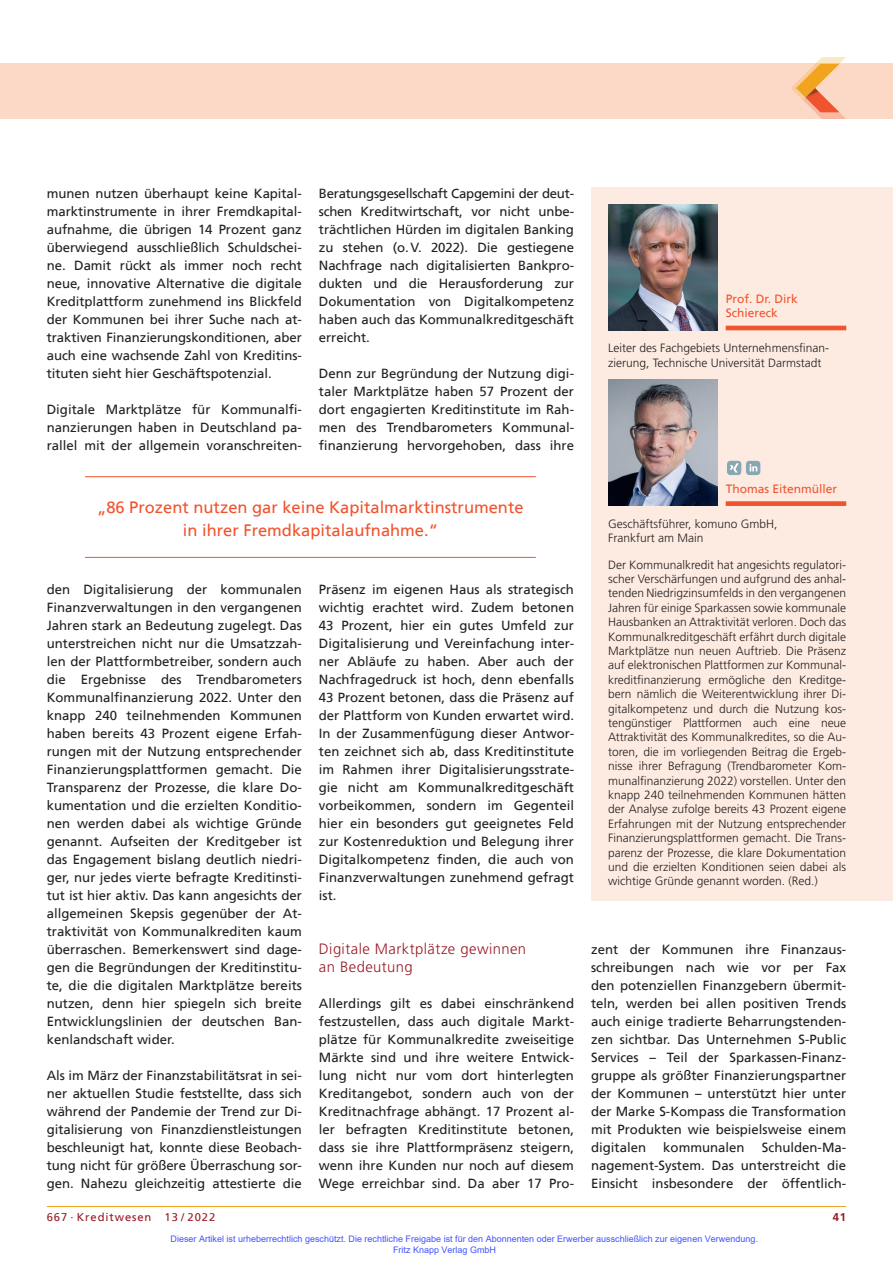
<style>
.page{position:relative;width:893px;height:1263px;background:#fff}
.page>*{position:absolute;margin:0;border:0;box-sizing:border-box;transform-origin:0 0}
.t1{font:16.5px/22.5px "Frutiger";color:#f0542e;text-align:center}
.t2{font:300 15px/18px "Frutiger";letter-spacing:.03em;color:#981a26}
.t3{font:13.2px/18px "Frutiger";color:#231f20;text-align:justify}
.t4{font:300 12px/14.4px "Frutiger";color:#231f20}
.t5{font:12px/14.4px "Frutiger";color:#f0542e}
.t6{font:11.25px "Frutiger";letter-spacing:.08em;color:#981a26}
.t7{font:700 11.25px "Frutiger";color:#981a26}
.t8{font:9px/10.8px "Arial";color:#4054ff}
</style>
<div class="page">
<hr style="left:47px;top:1206px;width:799px;height:1px;background:#f1a31e">
<div style="left:0;top:64px;width:893px;height:55px;background:#fcd9c7"></div>
<svg style="left:791px;top:57px;width:55px;height:62px"></svg>
<div style="left:591px;top:187px;width:302px;height:713px;background:#fdebe1"></div>
<img style="left:608px;top:204px;width:109px;height:126px">
<hr style="left:726px;top:326px;width:120px;height:4px;background:#f0542e">
<img style="left:608px;top:380px;width:109px;height:126px">
<div style="left:726px;top:501px;width:120px;height:5px;background:#f0542e"></div>
<svg style="left:727px;top:460px;width:34px;height:15px"></svg>
<hr style="left:85px;top:476px;width:451px;height:1px;background:#f0542e">
<hr style="left:85px;top:557px;width:451px;height:1px;background:#f0542e">
<p class="t3" style="left:47px;top:185px;width:257px">munen nutzen überhaupt keine Kapital&shy;marktinstrumente in ihrer Fremdkapital&shy;aufnahme, die übrigen 14 Prozent ganz überwiegend ausschließlich Schuldschei&shy;ne. Damit rückt als immer noch recht neue, innovative Alternative die digitale Kreditplattform zunehmend ins Blickfeld der Kommunen bei ihrer Suche nach at&shy;traktiven Finanzierungskonditionen, aber auch eine wachsende Zahl von Kreditins&shy;tituten sieht hier Geschäftspotenzial.</p>
<p class="t3" style="left:47px;top:401px;width:257px">Digitale Marktplätze für Kommunalfi&shy;nanzierungen haben in Deutschland pa&shy;rallel mit der allgemein voranschreiten-</p>
<p class="t3" style="left:319px;top:185px;width:257px">Beratungsgesellschaft Capgemini der deut&shy;schen Kreditwirtschaft, vor nicht unbe&shy;trächtlichen Hürden im digitalen Banking zu stehen (o.V. 2022). Die gestiegene Nachfrage nach digitalisierten Bankpro&shy;dukten und die Herausforderung zur Dokumentation von Digitalkompetenz haben auch das Kommunalkreditgeschäft erreicht.</p>
<p class="t3" style="left:319px;top:365px;width:257px">Denn zur Begründung der Nutzung digi&shy;taler Marktplätze haben 57 Prozent der dort engagierten Kreditinstitute im Rah&shy;men des Trendbarometers Kommunal&shy;finanzierung hervorgehoben, dass ihre</p>
<p class="t1" style="left:97px;top:497px;width:428px">„86 Prozent nutzen gar keine Kapitalmarktinstrumente in ihrer Fremdkapitalaufnahme.“</p>
<p class="t3" style="left:47px;top:581px;width:257px">den Digitalisierung der kommunalen Finanzverwaltungen in den vergangenen Jahren stark an Bedeutung zugelegt. Das unterstreichen nicht nur die Umsatzzah&shy;len der Plattformbetreiber, sondern auch die Ergebnisse des Trendbarometers Kommunalfinanzierung 2022. Unter den knapp 240 teilnehmenden Kommunen haben bereits 43 Prozent eigene Erfah&shy;rungen mit der Nutzung entsprechender Finanzierungsplattformen gemacht. Die Transparenz der Prozesse, die klare Do&shy;kumentation und die erzielten Konditio&shy;nen werden dabei als wichtige Gründe genannt. Aufseiten der Kreditgeber ist das Engagement bislang deutlich niedri&shy;ger, nur jedes vierte befragte Kreditinsti&shy;tut ist hier aktiv. Das kann angesichts der allgemeinen Skepsis gegenüber der At&shy;traktivität von Kommunalkrediten kaum überraschen. Bemerkenswert sind dage&shy;gen die Begründungen der Kreditinstitu&shy;te, die die digitalen Marktplätze bereits nutzen, denn hier spiegeln sich breite Entwicklungslinien der deutschen Ban&shy;kenlandschaft wider.</p>
<p class="t3" style="left:47px;top:1067px;width:257px">Als im März der Finanzstabilitätsrat in sei&shy;ner aktuellen Studie feststellte, dass sich während der Pandemie der Trend zur Di&shy;gitalisierung von Finanzdienstleistungen beschleunigt hat, konnte diese Beobach&shy;tung nicht für größere Überraschung sor&shy;gen. Nahezu gleichzeitig attestierte die</p>
<p class="t3" style="left:319px;top:581px;width:257px">Präsenz im eigenen Haus als strategisch wichtig erachtet wird. Zudem betonen 43 Prozent, hier ein gutes Umfeld zur Digitalisierung und Vereinfachung inter&shy;ner Abläufe zu haben. Aber auch der Nachfragedruck ist hoch, denn ebenfalls 43 Prozent betonen, dass die Präsenz auf der Plattform von Kunden erwartet wird.<br>In der Zusammenfügung dieser Antwor&shy;ten zeichnet sich ab, dass Kreditinstitute im Rahmen ihrer Digitalisierungsstrate&shy;gie nicht am Kommunalkreditgeschäft vorbeikommen, sondern im Gegenteil hier ein besonders gut geeignetes Feld zur Kostenreduktion und Belegung ihrer Digitalkompetenz finden, die auch von Finanzverwaltungen zunehmend gefragt ist.</p>
<p class="t2" style="left:319px;top:940px;width:209px">Digitale Marktplätze gewinnen an Bedeutung</p>
<p class="t3" style="left:319px;top:995px;width:257px">Allerdings gilt es dabei einschränkend festzustellen, dass auch digitale Markt&shy;plätze für Kommunalkredite zweiseitige Märkte sind und ihre weitere Entwick&shy;lung nicht nur vom dort hinterlegten Kreditangebot, sondern auch von der Kreditnachfrage abhängt. 17 Prozent al&shy;ler befragten Kreditinstitute betonen, dass sie ihre Plattformpräsenz steigern, wenn ihre Kunden nur noch auf diesem Wege erreichbar sind. Da aber 17 Pro-</p>
<p class="t5" style="left:726px;top:292px;width:74px">Prof. Dr. Dirk<br>Schiereck</p>
<p class="t4" style="left:608px;top:341px;width:222px">Leiter des Fachgebiets Unternehmensfinan&shy;zierung, Technische Universität Darmstadt</p>
<p class="t5" style="left:726px;top:482px;width:113px">Thomas Eitenmüller</p>
<p class="t4" style="left:608px;top:517px;width:171px">Geschäftsführer, komuno GmbH,<br>Frankfurt am Main</p>
<p class="t4" style="left:608px;top:557px;width:240px;text-align:justify">Der Kommunalkredit hat angesichts regulatori&shy;scher Verschärfungen und aufgrund des anhal&shy;tenden Niedrigzinsumfelds in den vergangenen Jahren für einige Sparkassen sowie kommunale Hausbanken an Attraktivität verloren. Doch das Kommunalkreditgeschäft erfährt durch digitale Marktplätze nun neuen Auftrieb. Die Präsenz auf elektronischen Plattformen zur Kommunal&shy;kreditfinanzierung ermögliche den Kreditge&shy;bern nämlich die Weiterentwicklung ihrer Di&shy;gitalkompetenz und durch die Nutzung kos&shy;tengünstiger Plattformen auch eine neue Attraktivität des Kommunalkredites, so die Au&shy;toren, die im vorliegenden Beitrag die Ergeb&shy;nisse ihrer Befragung (Trendbarometer Kom&shy;munalfinanzierung 2022) vorstellen. Unter den knapp 240 teilnehmenden Kommunen hätten der Analyse zufolge bereits 43 Prozent eigene Erfahrungen mit der Nutzung entsprechender Finanzierungsplattformen gemacht. Die Trans&shy;parenz der Prozesse, die klare Dokumentation und die erzielten Konditionen seien dabei als wichtige Gründe genannt worden. (Red.)</p>
<p class="t3" style="left:591px;top:941px;width:257px">zent der Kommunen ihre Finanzaus&shy;schreibungen nach wie vor per Fax den potenziellen Finanzgebern übermit&shy;teln, werden bei allen positiven Trends auch einige tradierte Beharrungstenden&shy;zen sichtbar. Das Unternehmen S-Public Services – Teil der Sparkassen-Finanz&shy;gruppe als größter Finanzierungspartner der Kommunen – unterstützt hier unter der Marke S-Kompass die Transformation mit Produkten wie beispielsweise einem digitalen</p>
<p class="t3" style="left:591px;top:1139px;width:257px;text-indent:171px">Schulden-Ma&shy;nagement--System. Das unterstreicht die Einsicht insbesondere der öffentlich-</p>
<p class="t3" style="left:663px;top:1139px;width:83px">kommunalen</p>
<p class="t6" style="left:47px;top:1211px;width:170px">667 · Kreditwesen 13 / 2022</p>
<p class="t7" style="left:833px;top:1211px;width:15px">41</p>
<p class="t8" style="left:393px;top:1233px;width:366px;text-indent:-223px">Dieser Artikel ist urheberrechtlich geschützt. Die rechtliche Freigabe ist für den Abonnenten oder Erwerber ausschließlich zur eigenen Verwendung.<br>Fritz Knapp Verlag GmbH</p>
</div>
